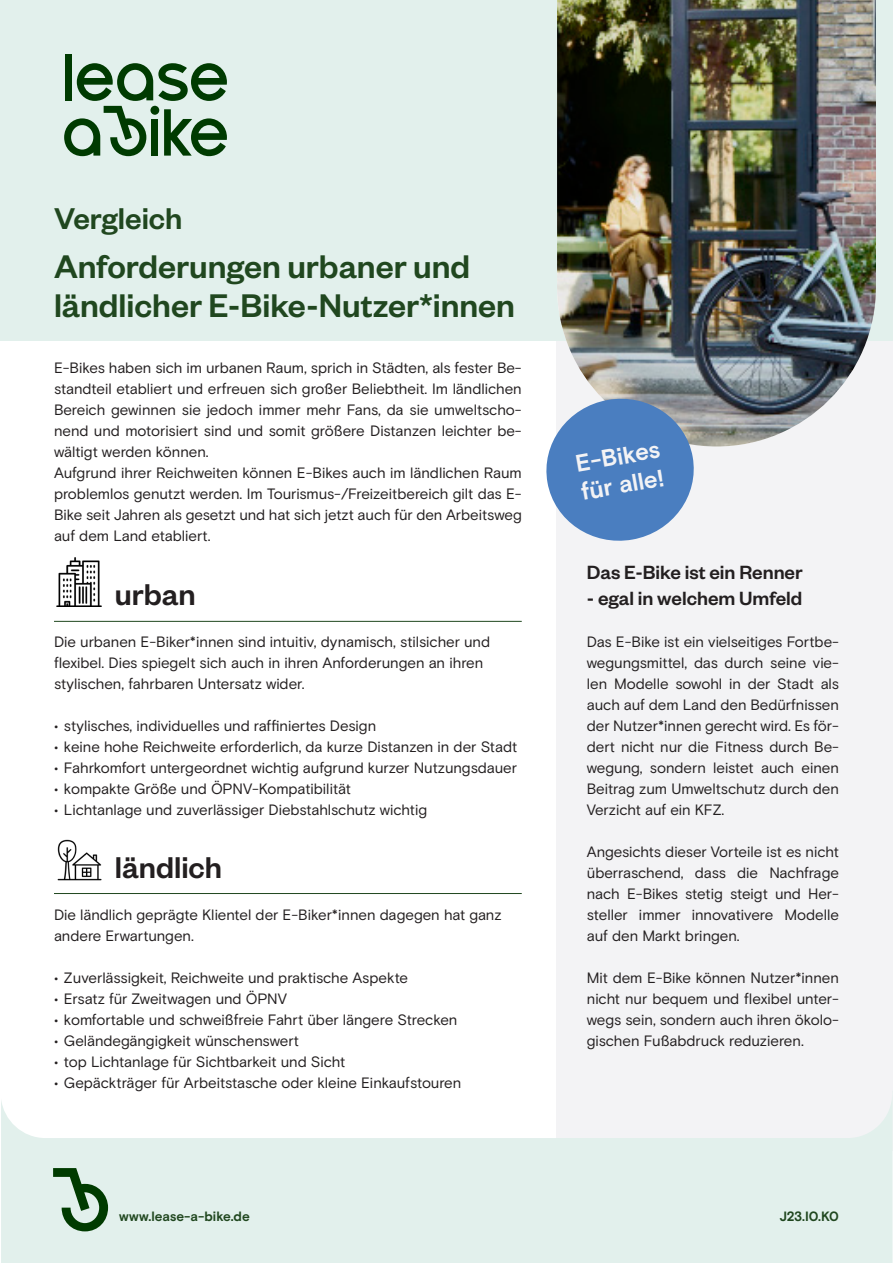
<style>
.page{position:relative;width:893px;height:1263px;background:#fff}
.page>*{position:absolute;margin:0;border:0;box-sizing:border-box;transform-origin:0 0}
.t1{font:500 36px "Founders Grotesk";color:#20471f}
.t2{font:500 33px "Founders Grotesk";color:#231f20}
.t3{font:500 33px "Founders Grotesk";color:#20471f}
.t4{font:700 24px/28.8px "Basis Grotesque";color:#f3f3f5}
.Text_in_Tabelle{font:500 21px "Founders Grotesk";color:#231f20}
.Text_in_Tabelle-2{font:15px/21px "Basis Grotesque";letter-spacing:-.005em;color:#231f20;text-align:justify}
.Text_in_Tabelle-3{font:700 13.5px "Basis Grotesque";color:#20471f}
.t5{font:700 12px "Basis Grotesque";color:#20471f}
</style>
<div class="page">
<div style="left:556px;top:340px;width:337px;height:810px;background:#f3f3f5"></div>
<svg style="left:1px;top:1101px;width:891px;height:162px;fill:#e2f0ec"></svg>
<div style="left:0;top:0;width:893px;height:340px;background:#e2f0ec"></div>
<img style="left:557px;top:0;width:319px;height:446px">
<div style="left:119px;top:1189px;width:187px;height:37px;background:#e2f0ec"></div>
<hr style="left:54px;top:621px;width:468px;height:1px;background:#20471f">
<hr style="left:54px;top:893px;width:468px;height:1px;background:#20471f">
<img style="left:56px;top:557px;width:46px;height:49px">
<img style="left:58px;top:839px;width:43px;height:42px">
<svg style="left:546px;top:393px;width:153px;height:148px"></svg>
<div style="left:65px;top:54px;width:7px;height:46px;background:#003b01"></div>
<svg style="left:64px;top:63px;width:163px;height:93px"></svg>
<svg style="left:53px;top:1168px;width:55px;height:63px"></svg>
<p class="t3" style="left:54px;top:198px;width:130px">Vergleich</p>
<p class="t1" style="left:54px;top:244px;width:418px">Anforderungen urbaner und</p>
<p class="t1" style="left:54px;top:283px;width:463px">ländlicher E-Bike-Nutzer*innen</p>
<p class="Text_in_Tabelle-2" style="left:54px;top:357px;width:469px">E-Bikes haben sich im urbanen Raum, sprich in Städten, als fester Be&shy;standteil etabliert und erfreuen sich großer Beliebtheit. Im ländlichen Bereich gewinnen sie jedoch immer mehr Fans, da sie umweltscho&shy;nend und motorisiert sind und somit größere Distanzen leichter be&shy;wältigt werden können.</p>
<p class="Text_in_Tabelle-2" style="left:54px;top:462px;width:469px">Aufgrund ihrer Reichweiten können E-Bikes auch im ländlichen Raum problemlos genutzt werden. Im Tourismus-/Freizeitbereich gilt das E-Bike seit Jahren als gesetzt und hat sich jetzt auch für den Arbeitsweg auf dem Land etabliert.</p>
<p class="t2" style="left:115px;top:574px;width:82px">urban</p>
<p class="Text_in_Tabelle-2" style="left:54px;top:631px;width:438px">Die urbanen E-Biker*innen sind intuitiv, dynamisch, stilsicher und flexibel. Dies spiegelt sich auch in ihren Anforderungen an ihren</p>
<p class="Text_in_Tabelle-2" style="left:54px;top:673px;width:252px">stylischen, fahrbaren Untersatz wider.</p>
<p class="Text_in_Tabelle-2" style="left:54px;top:715px;width:324px">• stylisches, individuelles und raffiniertes Design</p>
<p class="Text_in_Tabelle-2" style="left:54px;top:736px;width:465px">• keine hohe Reichweite erforderlich, da kurze Distanzen in der Stadt</p>
<p class="Text_in_Tabelle-2" style="left:54px;top:757px;width:465px">• Fahrkomfort untergeordnet wichtig aufgrund kurzer Nutzungsdauer</p>
<p class="Text_in_Tabelle-2" style="left:54px;top:778px;width:299px">• kompakte Größe und ÖPNV-Kompatibilität</p>
<p class="Text_in_Tabelle-2" style="left:54px;top:799px;width:375px">• Lichtanlage und zuverlässiger Diebstahlschutz wichtig</p>
<p class="t2" style="left:115px;top:847px;width:109px">ländlich</p>
<p class="Text_in_Tabelle-2" style="left:54px;top:904px;width:449px">Die ländlich geprägte Klientel der E-Biker*innen dagegen hat ganz andere Erwartungen.</p>
<p class="Text_in_Tabelle-2" style="left:54px;top:967px;width:356px">• Zuverlässigkeit, Reichweite und praktische Aspekte</p>
<p class="Text_in_Tabelle-2" style="left:54px;top:988px;width:234px">• Ersatz für Zweitwagen und ÖPNV</p>
<p class="Text_in_Tabelle-2" style="left:54px;top:1009px;width:405px">• komfortable und schweißfreie Fahrt über längere Strecken</p>
<p class="Text_in_Tabelle-2" style="left:54px;top:1030px;width:247px">• Geländegängigkeit wünschenswert</p>
<p class="Text_in_Tabelle-2" style="left:54px;top:1051px;width:293px">• top Lichtanlage für Sichtbarkeit und Sicht</p>
<p class="Text_in_Tabelle-2" style="left:54px;top:1072px;width:409px">• Gepäckträger für Arbeitstasche oder kleine Einkaufstouren</p>
<p class="t4" style="left:573px;top:450px;width:87px;rotate:-10deg">E-Bikes für alle!</p>
<p class="Text_in_Tabelle" style="left:587px;top:559px;width:217px">Das E-Bike ist ein Renner</p>
<p class="Text_in_Tabelle" style="left:587px;top:585px;width:217px">- egal in welchem Umfeld</p>
<p class="Text_in_Tabelle-2" style="left:587px;top:631px;width:254px">Das E-Bike ist ein vielseitiges Fortbe&shy;wegungsmittel, das durch seine vie&shy;len Modelle sowohl in der Stadt als auch auf dem Land den Bedürfnissen der Nutzer*innen gerecht wird. Es för&shy;dert nicht nur die Fitness durch Be&shy;wegung, sondern leistet auch einen Beitrag zum Umweltschutz durch den Verzicht auf ein KFZ.</p>
<p class="Text_in_Tabelle-2" style="left:587px;top:841px;width:254px">Angesichts dieser Vorteile ist es nicht überraschend, dass die Nachfrage nach E-Bikes stetig steigt und Her&shy;steller immer innovativere Modelle auf den Markt bringen.</p>
<p class="Text_in_Tabelle-2" style="left:587px;top:967px;width:254px">Mit dem E-Bike können Nutzer*innen nicht nur bequem und flexibel unter&shy;wegs sein, sondern auch ihren ökolo&shy;gischen Fußabdruck reduzieren.</p>
<p class="t5" style="left:124px;top:1208px;width:145px">support@lease-a-bike.de</p>
<p class="Text_in_Tabelle-3" style="left:119px;top:1208px;width:132px">www.lease-a-bike.de</p>
<p class="Text_in_Tabelle-3" style="left:779px;top:1208px;width:61px">J23.I0.K0</p>
</div>
